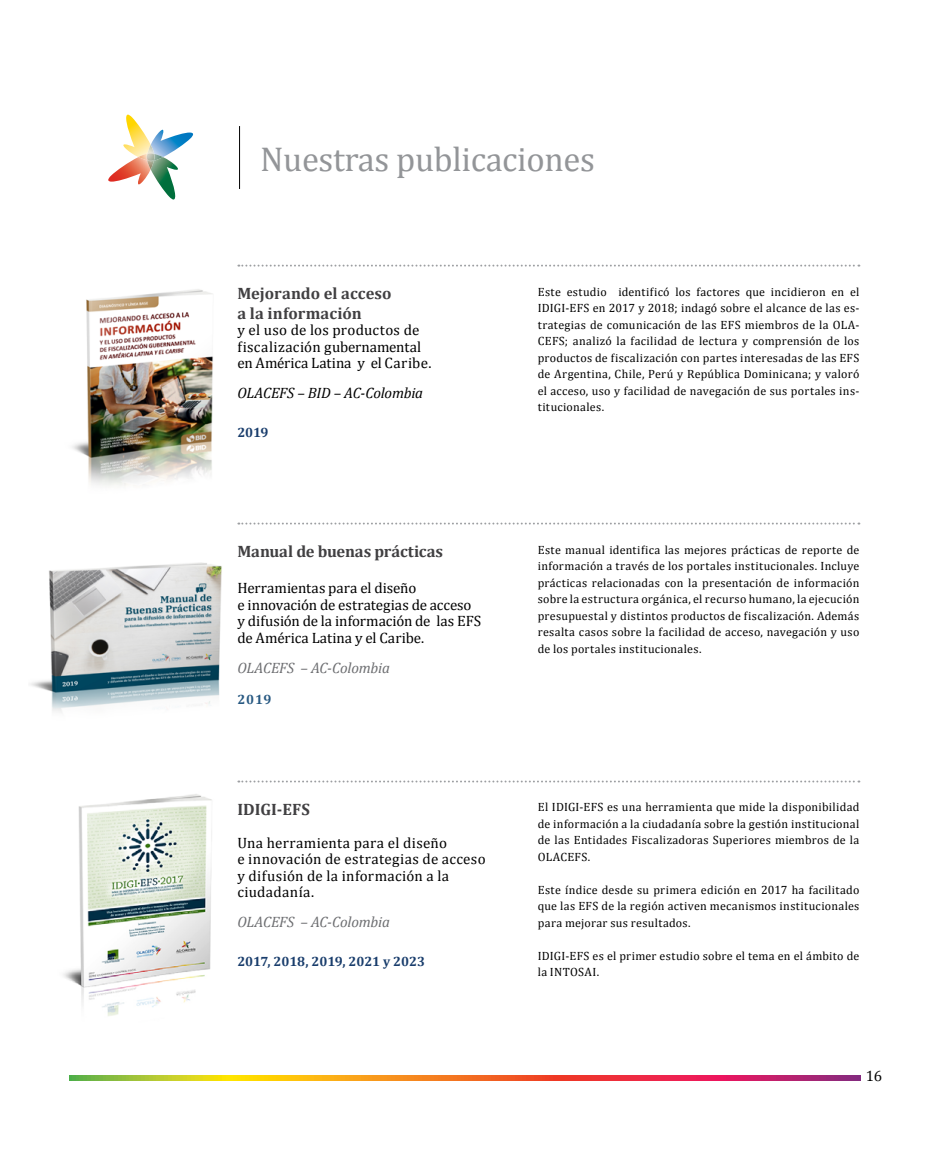
<style>
.page{position:relative;width:936px;height:1149px;background:#fff}
.page>*{position:absolute;margin:0;border:0;box-sizing:border-box;transform-origin:0 0}
.t1{font:34.65px "Cambria";letter-spacing:-.01em;color:#939598}
.t2{font:700 16.5px/19.5px "Cambria";color:#414042}
.t3{font:15px/16.5px "Cambria";letter-spacing:.005em;color:#000}
.t4{font:italic 15px "Cambria";letter-spacing:-.015em;color:#6d6e71}
.t5{font:italic 15px "Cambria";letter-spacing:-.015em;color:#000}
.t6{font:700 13.5px "Cambria";letter-spacing:-.01em;color:#193d6c}
.t7{font:700 13.5px "Cambria";color:#285982}
.t8{font:12px/16.5px "Cambria";letter-spacing:.025em;color:#000;text-align:justify}
</style>
<div class="page">
<svg style="left:69px;top:1075px;width:791px;height:4px"></svg>
<img style="left:72px;top:289px;width:141px;height:197px">
<img style="left:30px;top:562px;width:192px;height:151px">
<img style="left:63px;top:794px;width:149px;height:222px">
<svg style="left:238px;top:264px;width:621px;height:2px"></svg>
<svg style="left:238px;top:522px;width:621px;height:2px"></svg>
<svg style="left:238px;top:780px;width:621px;height:2px"></svg>
<svg style="left:108px;top:115px;width:86px;height:84px"></svg>
<hr style="left:239px;top:126px;width:1px;height:63px;background:#000">
<h1 class="t1" style="left:260px;top:137px;width:336px">Nuestras publicaciones</h1>
<h2 class="t2" style="left:237px;top:283px;width:156px">Mejorando el acceso a la información</h2>
<p class="t3" style="left:237px;top:322px;width:196px">y el uso de los productos de fiscalización gubernamental en América Latina y el Caribe.</p>
<p class="t5" style="left:237px;top:384px;width:187px">OLACEFS – BID – AC-Colombia</p>
<p class="t6" style="left:237px;top:424px;width:33px">2019</p>
<h2 class="t2" style="left:237px;top:541px;width:207px">Manual de buenas prácticas</h2>
<p class="t3" style="left:237px;top:579px;width:245px">Herramientas para el diseño<br>e innovación de estrategias de acceso y difusión de la información de las EFS de América Latina y el Caribe.</p>
<p class="t4" style="left:237px;top:658px;width:154px">OLACEFS – AC-Colombia</p>
<p class="t7" style="left:237px;top:691px;width:36px">2019</p>
<h2 class="t2" style="left:237px;top:798px;width:74px">IDIGI-EFS</h2>
<p class="t3" style="left:237px;top:834px;width:250px">Una herramienta para el diseño<br>e innovación de estrategias de acceso y difusión de la información a la ciudadanía.</p>
<p class="t4" style="left:237px;top:912px;width:154px">OLACEFS – AC-Colombia</p>
<p class="t6" style="left:237px;top:953px;width:189px">2017, 2018, 2019, 2021 y 2023</p>
<p class="t8" style="left:537px;top:283px;width:323px">Este estudio identificó los factores que incidieron en el IDIGI-EFS en 2017 y 2018; indagó sobre el alcance de las es&shy;trategias de comunicación de las EFS miembros de la OLA-CEFS; analizó la facilidad de lectura y comprensión de los productos de fiscalización con partes interesadas de las EFS de Argentina, Chile, Perú y República Dominicana; y valoró el acceso, uso y facilidad de navegación de sus portales ins&shy;titucionales.</p>
<p class="t8" style="left:537px;top:541px;width:323px">Este manual identifica las mejores prácticas de reporte de información a través de los portales institucionales. Incluye prácticas relacionadas con la presentación de información sobre la estructura orgánica, el recurso humano, la ejecución presupuestal y distintos productos de fiscalización. Además resalta casos sobre la facilidad de acceso, navegación y uso de los portales institucionales.</p>
<p class="t8" style="left:537px;top:798px;width:323px">El IDIGI-EFS es una herramienta que mide la disponibilidad de información a la ciudadanía sobre la gestión institucional de las Entidades Fiscalizadoras Superiores miembros de la OLACEFS.</p>
<p class="t8" style="left:537px;top:881px;width:323px">Este índice desde su primera edición en 2017 ha facilitado que las EFS de la región activen mecanismos institucionales para mejorar sus resultados.</p>
<p class="t8" style="left:537px;top:947px;width:323px">IDIGI-EFS es el primer estudio sobre el tema en el ámbito de la INTOSAI.</p>
<p class="t3" style="left:865px;top:1067px;width:18px">16</p>
</div>
